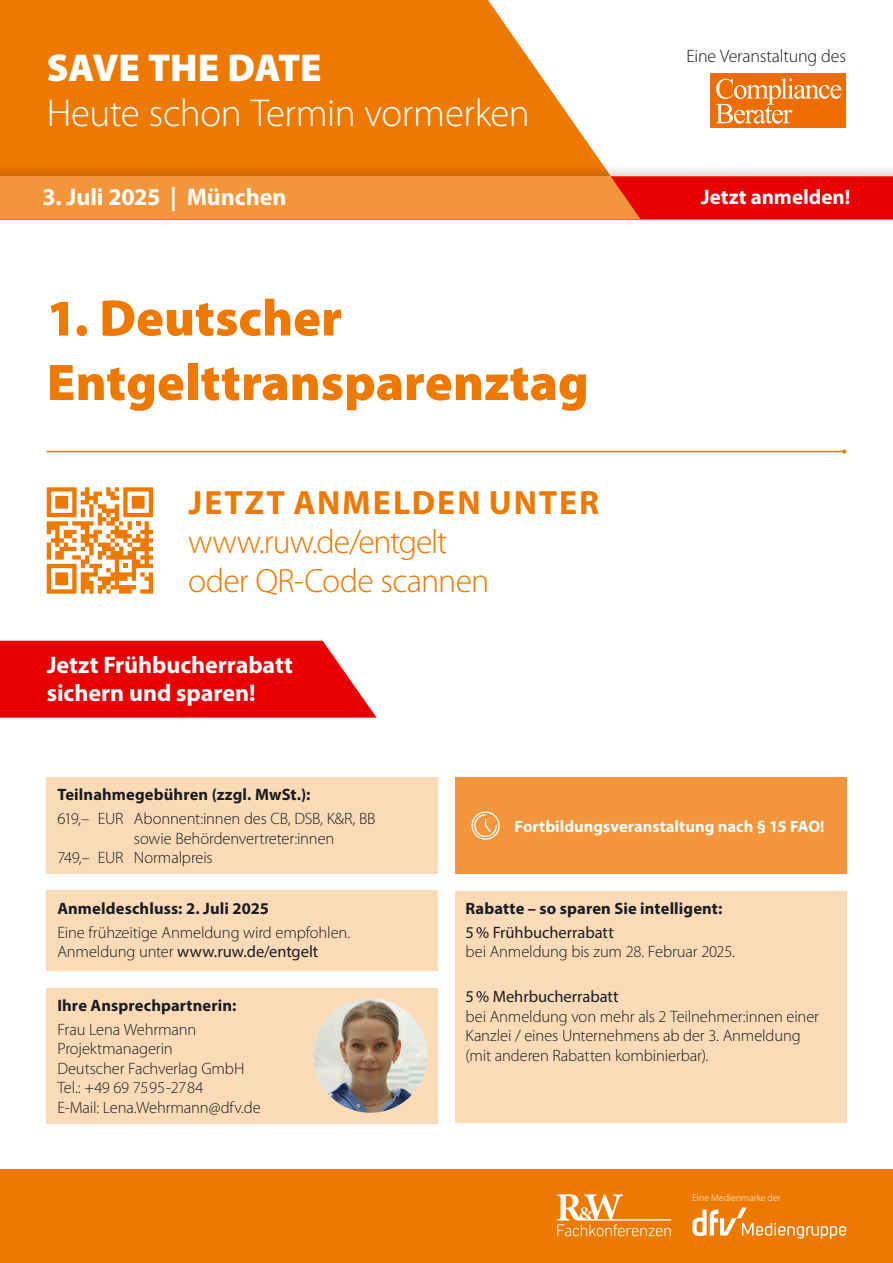
<style>
.page{position:relative;width:893px;height:1263px;background:#fff}
.page>*{position:absolute;margin:0;border:0;box-sizing:border-box;transform-origin:0 0}
.t1{font:900 51.75px/64.5px "Myriad Pro";color:#ee7900}
.t2{font:300 39px "Myriad Pro";letter-spacing:-.015em;color:#fff}
.t3{font:900 39px "Myriad Pro";letter-spacing:-.01em;color:#fff}
.t4{font:300 33.75px/39px "Myriad Pro";letter-spacing:-.03em;color:#ee7900}
.t5{font:700 33.75px "Myriad Pro";letter-spacing:.055em;color:#ee7900}
.t6{font:700 24px/28.5px "Myriad Pro";letter-spacing:-.005em;color:#fff}
.t7{font:700 21px "Myriad Pro";color:#fff}
.t8{font:300 18px "Myriad Pro";letter-spacing:-.01em;color:#1b1c20}
.t9{font:300 16.5px/19.5px "Myriad Pro";letter-spacing:-.01em;color:#1b1c20}
.t10{font:700 16.5px "Myriad Pro";letter-spacing:.005em;color:#1b1c20}
.t11{font:16.5px "Myriad Pro";color:#1b1c20}
.t12{font:700 16.5px "Myriad Pro";color:#fff}
.t13{font:300 9.9px "Myriad Pro";color:#fff}
.s1{font-weight:400}
</style>
<div class="page">
<div style="left:0;top:0;width:893px;height:219px;background:#ee7900"></div>
<svg style="left:488px;top:0;width:405px;height:163px;fill:#fff"></svg>
<div style="left:0;top:1169px;width:893px;height:94px;background:#ee7900"></div>
<svg style="left:557px;top:1194px;width:114px;height:42px"></svg>
<svg style="left:692px;top:1207px;width:154px;height:32px"></svg>
<svg style="left:0;top:641px;width:377px;height:77px;background:#e71317"></svg>
<div style="left:47px;top:988px;width:391px;height:135px;background:#fadab7"></div>
<img style="left:313px;top:999px;width:114px;height:114px;border-radius:57px">
<div style="left:455px;top:891px;width:391px;height:232px;background:#fadab7"></div>
<div style="left:47px;top:777px;width:391px;height:97px;background:#fadab7"></div>
<div style="left:47px;top:891px;width:391px;height:80px;background:#fadab7"></div>
<div style="left:455px;top:777px;width:391px;height:97px;background:#f2953b"></div>
<svg style="left:471px;top:811px;width:29px;height:29px"></svg>
<hr style="left:47px;top:451px;width:797px;height:1px;background:#ee7900">
<svg style="left:842px;top:449px;width:4px;height:5px"></svg>
<div style="left:0;top:163px;width:893px;height:61px;background:#1b1c20;opacity:.2"></div>
<div style="left:0;top:176px;width:893px;height:43px;background:#f2953b"></div>
<svg style="left:611px;top:176px;width:282px;height:43px;background:#e60907"></svg>
<svg style="left:47px;top:487px;width:106px;height:107px"></svg>
<div style="left:710px;top:74px;width:136px;height:54px;background:#ed6d00"></div>
<svg style="left:715px;top:78px;width:126px;height:46px"></svg>
<h2 class="t3" style="left:47px;top:45px;width:276px">SAVE THE DATE</h2>
<h2 class="t2" style="left:47px;top:91px;width:484px">Heute schon Termin vormerken</h2>
<p class="t8" style="left:687px;top:46px;width:161px">Eine Veranstaltung des</p>
<h3 class="t6" style="left:43px;top:182px;width:245px">3. Juli 2025 | München</h3>
<p class="t7" style="left:701px;top:184px;width:151px">Jetzt anmelden!</p>
<h1 class="t1" style="left:47px;top:286px;width:543px">1. Deutscher<br>Entgelttransparenztag</h1>
<h3 class="t5" style="left:189px;top:481px;width:412px">JETZT ANMELDEN UNTER</h3>
<h3 class="t4" style="left:188px;top:523px;width:302px">www.ruw.de/entgelt oder QR-Code scannen</h3>
<h3 class="t6" style="left:47px;top:650px;width:248px">Jetzt Frühbucherrabatt sichern und sparen!</h3>
<p class="t10" style="left:57px;top:784px;width:255px">Teilnahmegebühren (zzgl. MwSt.):</p>
<p class="t9" style="left:57px;top:809px;width:320px">619,– EUR Abonnent:innen des CB, DSB, K&amp;R, BB</p>
<p class="t9" style="left:134px;top:829px;width:202px">sowie Behördenvertreter:innen</p>
<p class="t9" style="left:57px;top:848px;width:157px">749,– EUR Normalpreis</p>
<p class="t10" style="left:57px;top:897px;width:213px">Anmeldeschluss: 2. Juli 2025</p>
<p class="t9" style="left:57px;top:922px;width:294px">Eine frühzeitige Anmeldung wird empfohlen.<br>Anmeldung unter <span class="s1">www.ruw.de/entgelt</span></p>
<p class="t10" style="left:57px;top:995px;width:180px">Ihre Ansprechpartnerin:</p>
<p class="t9" style="left:57px;top:1020px;width:205px">Frau Lena Wehrmann<br>Projektmanagerin<br>Deutscher Fachverlag GmbH<br>Tel.: +49 69 7595-2784<br>E-Mail: Lena.Wehrmann@dfv.de</p>
<p class="t12" style="left:514px;top:815px;width:312px">Fortbildungsveranstaltung nach § 15 FAO!</p>
<p class="t10" style="left:466px;top:897px;width:258px">Rabatte – so sparen Sie intelligent:</p>
<p class="t11" style="left:466px;top:922px;width:150px">5% Frühbucherrabatt</p>
<p class="t9" style="left:466px;top:942px;width:271px">bei Anmeldung bis zum 28. Februar 2025.</p>
<p class="t11" style="left:466px;top:987px;width:155px">5% Mehrbucherrabatt</p>
<p class="t9" style="left:466px;top:1007px;width:355px">bei Anmeldung von mehr als 2 Teilnehmer:innen einer<br>Kanzlei / eines Unternehmens ab der 3. Anmeldung (mit anderen Rabatten kombinierbar).</p>
<p class="t13" style="left:692px;top:1192px;width:90px">Eine Medienmarke der</p>
</div>
